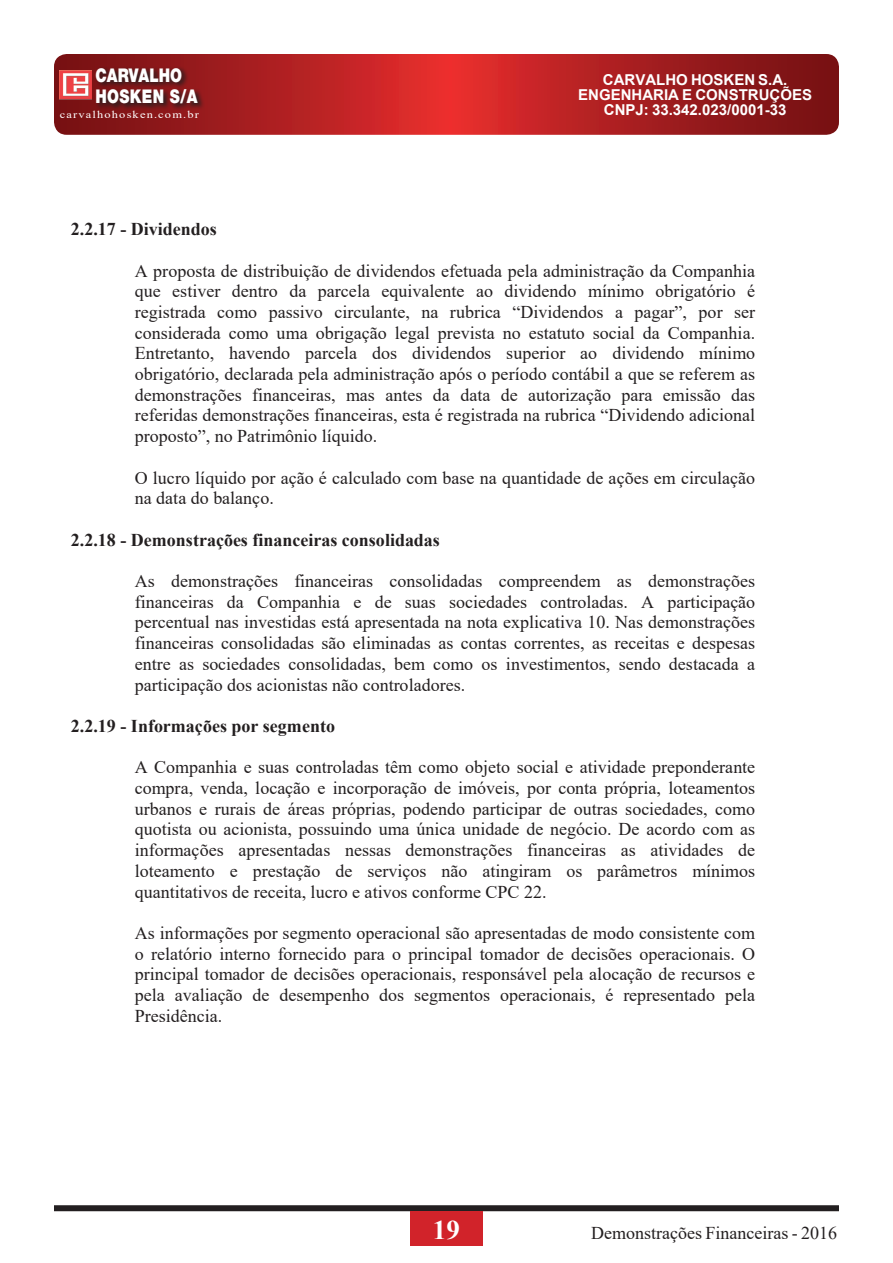
<style>
.page{position:relative;width:893px;height:1263px;background:#fff}
.page>*{position:absolute;margin:0;border:0;box-sizing:border-box;transform-origin:0 0}
.t1{font:700 27px "Times New Roman";color:#fff}
.t2{font:900 18.9px/21.6px "Helvetica Neue";color:#fff;scale:.79 1}
.t3{font:18px/20.7px "Times New Roman";color:#231f20;text-align:justify}
.t4{font:700 18px "Times New Roman";color:#231f20}
.t5{font:700 15px/15px "Arial";color:#fff;text-align:center}
.t6{font:10.5px "Times New Roman";letter-spacing:.095em;color:#fff;scale:1.18 1}
</style>
<div class="page">
<div style="left:54px;top:1205px;width:785px;height:6px;background:#231f20"></div>
<div style="left:410px;top:1212px;width:73px;height:34px;background:#d1232a"></div>
<svg style="left:54px;top:54px;width:785px;height:81px;background:#ac1f21"></svg>
<svg style="left:95px;top:66px;width:110px;height:45px;background:#69181a"></svg>
<img style="left:60px;top:70px;width:32px;height:29px">
<p class="t2" style="left:95px;top:64px;width:131px">CARVALHO<br>HOSKEN S/A</p>
<p class="t6" style="left:60px;top:107px;width:119px">carvalhohosken.com.br</p>
<p class="t5" style="left:578px;top:73px;width:235px">CARVALHO HOSKEN S.A.<br>ENGENHARIA E CONSTRUÇÕES<br>CNPJ: 33.342.023/0001-33</p>
<p class="t4" style="left:71px;top:216px;width:147px">2.2.17 - Dividendos</p>
<p class="t3" style="left:135px;top:260px;width:622px">A proposta de distribuição de dividendos efetuada pela administração da Companhia que estiver dentro da parcela equivalente ao dividendo mínimo obrigatório é registrada como passivo circulante, na rubrica “Dividendos a pagar”, por ser considerada como uma obrigação legal prevista no estatuto social da Companhia.<br>Entretanto, havendo parcela dos dividendos superior ao dividendo mínimo obrigatório, declarada pela administração após o período contábil a que se referem as demonstrações financeiras, mas antes da data de autorização para emissão das referidas demonstrações financeiras, esta é registrada na rubrica “Dividendo adicional proposto”, no Patrimônio líquido.</p>
<p class="t3" style="left:135px;top:467px;width:622px">O lucro líquido por ação é calculado com base na quantidade de ações em circulação na data do balanço.</p>
<p class="t4" style="left:71px;top:527px;width:370px">2.2.18 - Demonstrações financeiras consolidadas</p>
<p class="t3" style="left:135px;top:570px;width:622px">As demonstrações financeiras consolidadas compreendem as demonstrações financeiras da Companhia e de suas sociedades controladas. A participação percentual nas investidas está apresentada na nota explicativa 10. Nas demonstrações financeiras consolidadas são eliminadas as contas correntes, as receitas e despesas entre as sociedades consolidadas, bem como os investimentos, sendo destacada a participação dos acionistas não controladores.</p>
<p class="t4" style="left:71px;top:713px;width:266px">2.2.19 - Informações por segmento</p>
<p class="t3" style="left:135px;top:756px;width:622px">A Companhia e suas controladas têm como objeto social e atividade preponderante compra, venda, locação e incorporação de imóveis, por conta própria, loteamentos urbanos e rurais de áreas próprias, podendo participar de outras sociedades, como quotista ou acionista, possuindo uma única unidade de negócio. De acordo com as informações apresentadas nessas demonstrações financeiras as atividades de loteamento e prestação de serviços não atingiram os parâmetros mínimos quantitativos de receita, lucro e ativos conforme CPC 22.</p>
<p class="t3" style="left:135px;top:922px;width:622px">As informações por segmento operacional são apresentadas de modo consistente com o relatório interno fornecido para o principal tomador de decisões operacionais. O principal tomador de decisões operacionais, responsável pela alocação de recursos e pela avaliação de desempenho dos segmentos operacionais, é representado pela Presidência.</p>
<h1 class="t1" style="left:433px;top:1210px;width:28px">19</h1>
<p class="t3" style="left:591px;top:1222px;width:248px">Demonstrações Financeiras - 2016</p>
</div>
